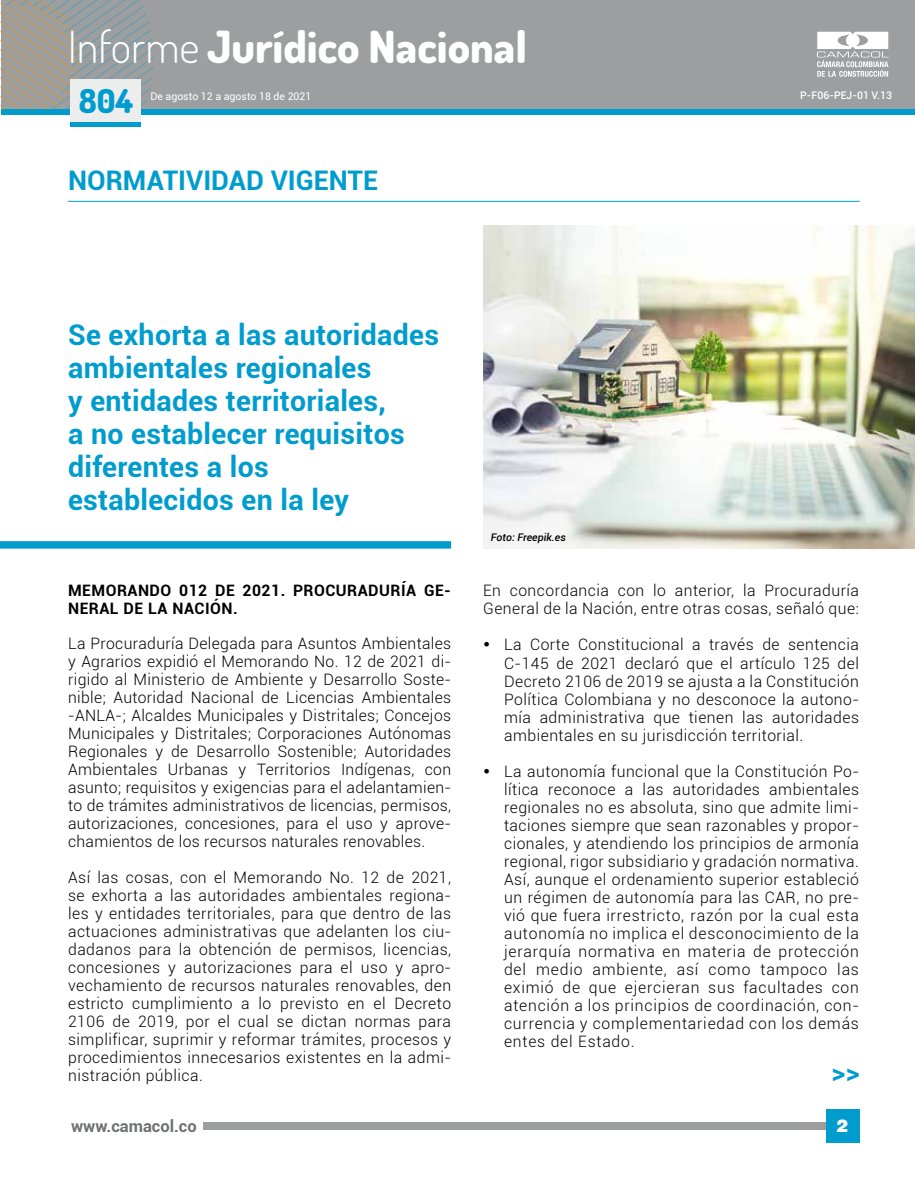
<style>
.page{position:relative;width:915px;height:1191px;background:#fff}
.page>*{position:absolute;margin:0;border:0;box-sizing:border-box;transform-origin:0 0}
.t1{font:800 44.25px "Dosis";color:#fff}
.t2{font:800 33px "Dosis";color:#009cce}
.t3{font:700 28.5px/33px "Roboto";letter-spacing:.01em;color:#009cce}
.t4{font:700 27px "Roboto";color:#009cce}
.t5{font:900 19.5px "Roboto";color:#fff}
.t6{font:900 19.5px "Helvetica";color:#fff}
.t7{font:700 16.5px "Roboto";color:#707172}
.t8{font:300 15.75px/18px "Roboto";letter-spacing:.03em;color:#000;text-align:justify}
.t9{font:700 15.75px/18px "Roboto";letter-spacing:.03em;color:#000}
.t10{font:10.5px "Roboto";color:#fff}
.t11{font:500 10.5px "Roboto";color:#fff}
.t12{font:italic 500 10.5px "Roboto";color:#000}
.s1{font-weight:300}
</style>
<div class="page">
<div style="left:203px;top:1122px;width:655px;height:7px;background:#9c9e9f"></div>
<div style="left:825px;top:1109px;width:33px;height:34px;background:#009cce"></div>
<div style="left:1px;top:0;width:913px;height:108px;background:#9c9e9f"></div>
<div style="left:1px;top:109px;width:913px;height:5px;background:#009cce"></div>
<svg style="left:1px;top:0;width:158px;height:109px"></svg>
<svg style="left:817px;top:32px;width:71px;height:45px"></svg>
<div style="left:70px;top:122px;width:70px;height:5px;background:#009cce"></div>
<div style="left:70px;top:79px;width:70px;height:43px;background:#eceded"></div>
<div style="left:0;top:541px;width:451px;height:7px;background:#009cce"></div>
<hr style="left:68px;top:201px;width:791px;height:1px;background:#009cce">
<img style="left:483px;top:225px;width:431px;height:323px">
<h1 class="t1" style="left:68px;top:18px;width:460px"><span class="s1">Informe</span> Jurídico Nacional</h1>
<h2 class="t2" style="left:79px;top:80px;width:56px">804</h2>
<p class="t10" style="left:150px;top:89px;width:162px">De agosto 12 a agosto 18 de 2021</p>
<h3 class="t4" style="left:68px;top:162px;width:311px">Normatividad vig ente</h3>
<h3 class="t3" style="left:68px;top:317px;width:372px">Se exhorta a las autoridades ambientales regionales<br>y entidades territoriales,<br>a no establecer requisitos diferentes a los establecidos en la ley</h3>
<p class="t12" style="left:490px;top:530px;width:76px">Foto: Freepik.es</p>
<p class="t11" style="left:800px;top:87px;width:93px">P-F06-PEJ-01 V.13</p>
<p class="t9" style="left:68px;top:581px;width:384px">Memorando 012 de 2021. Procuraduría Ge&shy;neral de la Nación.</p>
<p class="t8" style="left:68px;top:634px;width:384px">La Procuraduría Delegada para Asuntos Ambientales y Agrarios expidió el Memorando No. 12 de 2021 di&shy;rigido al Ministerio de Ambiente y Desarrollo Soste&shy;nible; Autoridad Nacional de Licencias Ambientales -ANLA-; Alcaldes Municipales y Distritales; Concejos Municipales y Distritales; Corporaciones Autónomas Regionales y de Desarrollo Sostenible; Autoridades Ambientales Urbanas y Territorios Indígenas, con asunto; requisitos y exigencias para el adelantamien&shy;to de trámites administrativos de licencias, permisos, autorizaciones, concesiones, para el uso y aprove&shy;chamientos de los recursos naturales renovables.</p>
<p class="t8" style="left:68px;top:868px;width:384px">Así las cosas, con el Memorando No. 12 de 2021, se exhorta a las autoridades ambientales regiona&shy;les y entidades territoriales, para que dentro de las actuaciones administrativas que adelanten los ciu&shy;dadanos para la obtención de permisos, licencias, concesiones y autorizaciones para el uso y apro&shy;vechamiento de recursos naturales renovables, den estricto cumplimiento a lo previsto en el Decreto 2106 de 2019, por el cual se dictan normas para simplificar, suprimir y reformar trámites, procesos y procedimientos innecesarios existentes en la admi&shy;nistración pública.</p>
<p class="t8" style="left:483px;top:581px;width:377px">En concordancia con lo anterior, la Procuraduría<br>General de la Nación, entre otras cosas, señaló que:</p>
<p class="t8" style="left:504px;top:635px;width:356px;text-indent:-21px">• La Corte Constitucional a través de sentencia C-145 de 2021 declaró que el artículo 125 del Decreto 2106 de 2019 se ajusta a la Constitución Política Colombiana y no desconoce la autono&shy;mía administrativa que tienen las autoridades ambientales en su jurisdicción territorial.</p>
<p class="t8" style="left:504px;top:761px;width:356px;text-indent:-21px">• La autonomía funcional que la Constitución Po&shy;lítica reconoce a las autoridades ambientales regionales no es absoluta, sino que admite limi&shy;taciones siempre que sean razonables y propor&shy;cionales, y atendiendo los principios de armonía regional, rigor subsidiario y gradación normativa.<br>Así, aunque el ordenamiento superior estableció un régimen de autonomía para las CAR, no pre&shy;vió que fuera irrestricto, razón por la cual esta autonomía no implica el desconocimiento de la jerarquía normativa en materia de protección del medio ambiente, así como tampoco las eximió de que ejercieran sus facultades con atención a los principios de coordinación, con&shy;currencia y complementariedad con los demás entes del Estado.</p>
<h3 class="t4" style="left:831px;top:1052px;width:30px">&gt;&gt;</h3>
<p class="t7" style="left:71px;top:1114px;width:127px">www.camacol.co</p>
<p class="t5" style="left:836px;top:1114px;width:13px">1</p>
<p class="t6" style="left:836px;top:1118px;width:13px">2</p>
</div>
